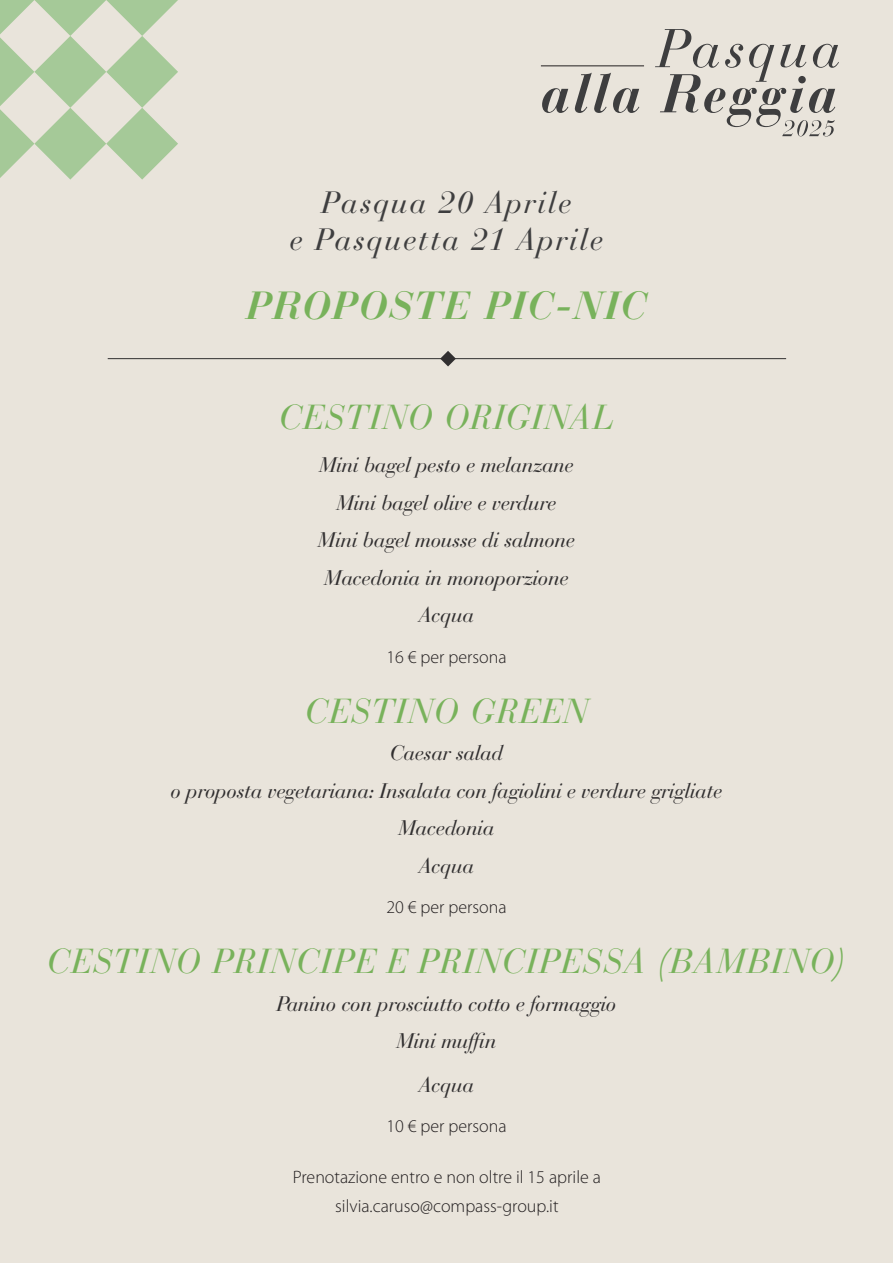
<style>
.page{position:relative;width:893px;height:1263px;background:#e9e4db}
.page>*{position:absolute;margin:0;border:0;box-sizing:border-box;transform-origin:0 0}
.t1{font:italic 700 39px "Bauer Bodoni Pro";letter-spacing:.035em;color:#78b25b}
.t2{font:italic 34.5px "Bauer Bodoni Pro";letter-spacing:.04em;color:#78b25b}
.t3{font:italic 30.6px/36.8px "Bauer Bodoni Pro";letter-spacing:.05em;color:#3e3e3f;text-align:center}
.t4{font:italic 21px/37.5px "Bauer Bodoni Pro";letter-spacing:-.02em;color:#312f30;text-align:center}
.t5{font:300 18px/28.5px "Myriad Pro";color:#231f20;text-align:center}
</style>
<div class="page">
<svg style="left:440px;top:351px;width:16px;height:15px"></svg>
<hr style="left:108px;top:358px;width:339px;height:1px;background:#312f30">
<hr style="left:446px;top:358px;width:340px;height:1px;background:#312f30">
<svg style="left:0;top:0;width:178px;height:180px"></svg>
<hr style="left:541px;top:66px;width:103px;height:1px;background:#231f20">
<svg style="left:542px;top:29px;width:297px;height:107px"></svg>
<h3 class="t3" style="left:290px;top:185px;width:315px">Pasqua 20 Aprile<br>e Pasquetta 21 Aprile</h3>
<h1 class="t1" style="left:246px;top:282px;width:402px">PROPOSTE PIC-NIC</h1>
<h2 class="t2" style="left:279px;top:396px;width:337px">CESTINO ORIGINAL</h2>
<p class="t4" style="left:318px;top:446px;width:259px">Mini bagel pesto e melanzane<br>Mini bagel olive e verdure<br>Mini bagel mousse di salmone<br>Macedonia in monoporzione<br>Acqua</p>
<p class="t5" style="left:386px;top:643px;width:122px">16 € per persona</p>
<h2 class="t2" style="left:305px;top:690px;width:285px">CESTINO GREEN</h2>
<p class="t4" style="left:171px;top:734px;width:553px">Caesar salad<br>o proposta vegetariana: Insalata con fagiolini e verdure grigliate<br>Macedonia<br>Acqua</p>
<p class="t5" style="left:386px;top:893px;width:122px">20 € per persona</p>
<h2 class="t2" style="left:47px;top:941px;width:801px">CESTINO PRINCIPE E PRINCIPESSA (BAMBINO)</h2>
<p class="t4" style="left:277px;top:985px;width:341px">Panino con prosciutto cotto e formaggio<br>Mini muffin</p>
<p class="t4" style="left:419px;top:1066px;width:57px">Acqua</p>
<p class="t5" style="left:386px;top:1112px;width:122px">10 € per persona</p>
<p class="t5" style="left:293px;top:1163px;width:310px">Prenotazione entro e non oltre il 15 aprile a silvia.caruso@compass-group.it</p>
</div>
